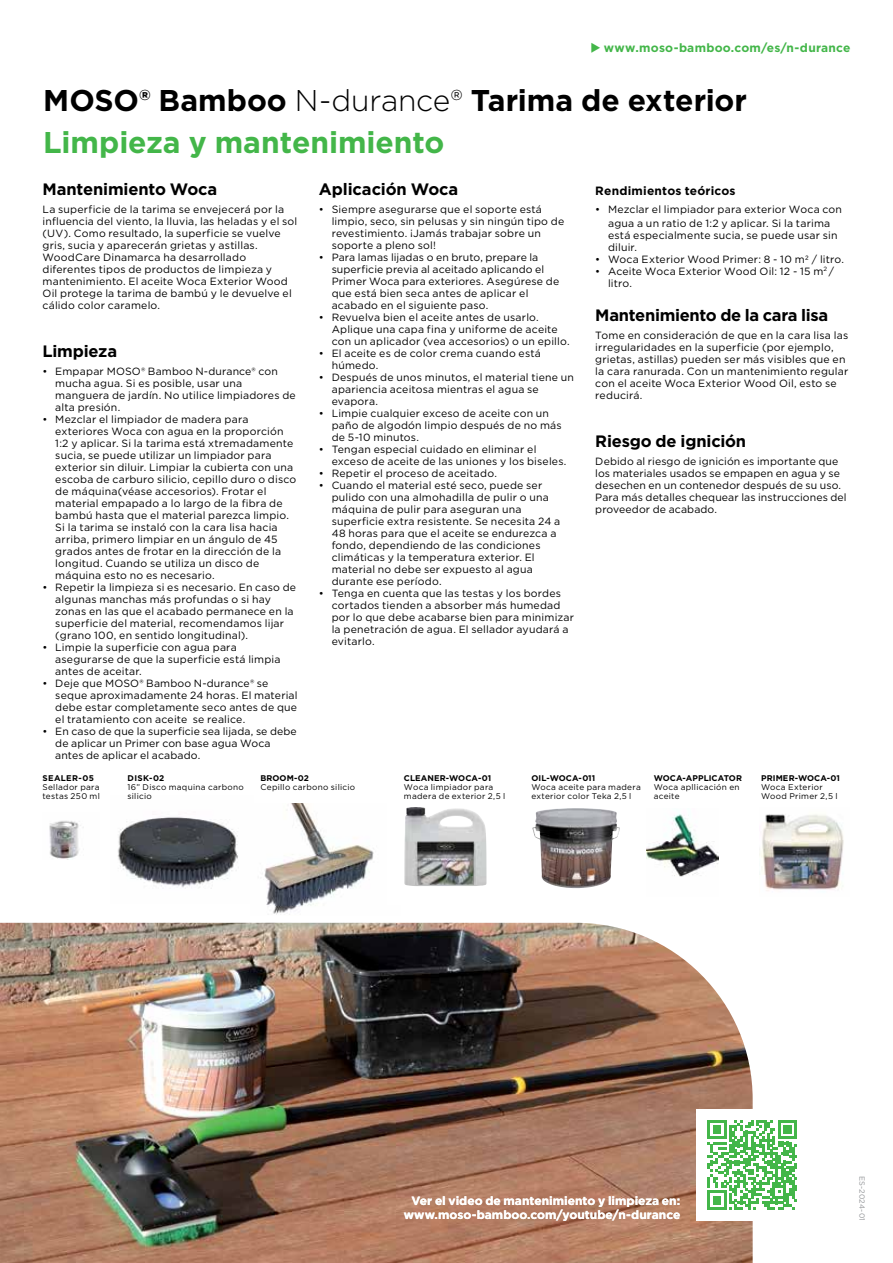
<style>
.page{position:relative;width:893px;height:1263px;background:#fff}
.page>*{position:absolute;margin:0;border:0;box-sizing:border-box;transform-origin:0 0}
.t1{font:700 30px/42px "Gotham";color:#000}
.t2{font:700 16.5px "Gotham";letter-spacing:-.015em;color:#000}
.t3{font:700 12px/14.2px "Gotham";color:#fff;text-align:right}
.t4{font:700 12px "Gotham";letter-spacing:.02em;color:#43b649}
.t5{font:700 12px "Gotham";letter-spacing:.015em;color:#000}
.t6{font:10.5px/12px "Gotham";letter-spacing:.02em;color:#000}
.t7{font:8.25px/9px "Gotham";letter-spacing:.035em;color:#000}
.t8{font:700 8.25px "Gotham";letter-spacing:.005em;color:#000}
.t9{font:700 8.25px "Gotham";letter-spacing:.04em;color:#000}
.t10{font:7.5px "Gotham";letter-spacing:.02em;color:#939598}
.s1{font-weight:300}
.s2{color:#43b649}
</style>
<div class="page">
<img style="left:264px;top:804px;width:110px;height:111px">
<img style="left:404px;top:807px;width:82px;height:79px">
<img style="left:49px;top:820px;width:35px;height:39px">
<img style="left:118px;top:817px;width:120px;height:72px">
<img style="left:532px;top:808px;width:88px;height:80px">
<img style="left:646px;top:814px;width:73px;height:63px">
<img style="left:759px;top:814px;width:85px;height:77px">
<img style="left:0;top:923px;width:753px;height:340px">
<div style="left:696px;top:1109px;width:112px;height:111px;background:#fff"></div>
<svg style="left:707px;top:1120px;width:90px;height:89px"></svg>
<p class="t4" style="left:590px;top:40px;width:261px">◆ www.moso-bamboo.com/es/n-durance</p>
<h1 class="t1" style="left:43px;top:79px;width:705px">MOSO® Bamboo <span class="s1">N-durance®</span> Tarima de exterior<br><span class="s2">Limpieza y mantenimiento</span></h1>
<h2 class="t2" style="left:43px;top:178px;width:176px">Mantenimiento Woca</h2>
<p class="t6" style="left:43px;top:203px;width:256px">La superficie de la tarima se envejecerá por la influencia del viento, la lluvia, las heladas y el sol (UV). Como resultado, la superficie se vuelve gris, sucia y aparecerán grietas y astillas.<br>WoodCare Dinamarca ha desarrollado diferentes tipos de productos de limpieza y mantenimiento. El aceite Woca Exterior Wood Oil protege la tarima de bambú y le devuelve el cálido color caramelo.</p>
<h2 class="t2" style="left:43px;top:340px;width:76px">Limpieza</h2>
<p class="t6" style="left:55px;top:365px;width:242px;text-indent:-13px">• Empapar MOSO® Bamboo N-durance® con mucha agua. Si es posible, usar una manguera de jardín. No utilice limpiadores de alta presión.</p>
<p class="t6" style="left:55px;top:413px;width:242px;text-indent:-13px">• Mezclar el limpiador de madera para exteriores Woca con agua en la proporción 1:2 y aplicar. Si la tarima está xtremadamente sucia, se puede utilizar un limpiador para exterior sin diluir. Limpiar la cubierta con una escoba de carburo silicio, cepillo duro o disco de máquina(véase accesorios). Frotar el material empapado a lo largo de la fibra de bambú hasta que el material parezca limpio.<br>Si la tarima se instaló con la cara lisa hacia arriba, primero limpiar en un ángulo de 45 grados antes de frotar en la dirección de la longitud. Cuando se utiliza un disco de máquina esto no es necesario.</p>
<p class="t6" style="left:55px;top:581px;width:242px;text-indent:-13px">• Repetir la limpieza si es necesario. En caso de algunas manchas más profundas o si hay zonas en las que el acabado permanece en la superficie del material, recomendamos lijar (grano 100, en sentido longitudinal).</p>
<p class="t6" style="left:55px;top:641px;width:227px;text-indent:-13px">• Limpie la superficie con agua para asegurarse de que la superficie está limpia antes de aceitar.</p>
<p class="t6" style="left:55px;top:677px;width:244px;text-indent:-13px">• Deje que MOSO® Bamboo N-durance® se seque aproximadamente 24 horas. El material debe estar completamente seco antes de que el tratamiento con aceite se realice.</p>
<p class="t6" style="left:55px;top:725px;width:243px;text-indent:-13px">• En caso de que la superficie sea lijada, se debe de aplicar un Primer con base agua Woca antes de aplicar el acabado.</p>
<h2 class="t2" style="left:319px;top:178px;width:141px">Aplicación Woca</h2>
<p class="t6" style="left:332px;top:203px;width:234px;text-indent:-13px">• Siempre asegurarse que el soporte está limpio, seco, sin pelusas y sin ningún tipo de revestimiento. ¡Jamás trabajar sobre un soporte a pleno sol!</p>
<p class="t6" style="left:332px;top:251px;width:229px;text-indent:-13px">• Para lamas lijadas o en bruto, prepare la superficie previa al aceitado aplicando el Primer Woca para exteriores. Asegúrese de que está bien seca antes de aplicar el acabado en el siguiente paso.</p>
<p class="t6" style="left:332px;top:311px;width:239px;text-indent:-13px">• Revuelva bien el aceite antes de usarlo.<br>Aplique una capa fina y uniforme de aceite con un aplicador (vea accesorios) o un epillo.</p>
<p class="t6" style="left:332px;top:347px;width:211px;text-indent:-13px">• El aceite es de color crema cuando está húmedo.</p>
<p class="t6" style="left:332px;top:371px;width:244px;text-indent:-13px">• Después de unos minutos, el material tiene un apariencia aceitosa mientras el agua se evapora.</p>
<p class="t6" style="left:332px;top:407px;width:232px;text-indent:-13px">• Limpie cualquier exceso de aceite con un paño de algodón limpio después de no más de 5-10 minutos.</p>
<p class="t6" style="left:332px;top:443px;width:236px;text-indent:-13px">• Tengan especial cuidado en eliminar el exceso de aceite de las uniones y los biseles.</p>
<p class="t6" style="left:319px;top:467px;width:180px">• Repetir el proceso de aceitado.</p>
<p class="t6" style="left:332px;top:479px;width:230px;text-indent:-13px">• Cuando el material esté seco, puede ser pulido con una almohadilla de pulir o una máquina de pulir para aseguran una superficie extra resistente. Se necesita 24 a 48 horas para que el aceite se endurezca a fondo, dependiendo de las condiciones climáticas y la temperatura exterior. El material no debe ser expuesto al agua durante ese período.</p>
<p class="t6" style="left:332px;top:587px;width:244px;text-indent:-13px">• Tenga en cuenta que las testas y los bordes cortados tienden a absorber más humedad por lo que debe acabarse bien para minimizar la penetración de agua. El sellador ayudará a evitarlo.</p>
<p class="t5" style="left:595px;top:183px;width:142px">Rendimientos teóricos</p>
<p class="t6" style="left:595px;top:202px;width:248px;line-height:13.5px;text-align:center">• Mezclar el limpiador para exterior Woca con agua a un ratio de 1:2 y aplicar. Si la tarima</p>
<p class="t6" style="left:608px;top:229px;width:231px">está especialmente sucia, se puede usar sin diluir.</p>
<p class="t6" style="left:595px;top:253px;width:250px">• Woca Exterior Wood Primer: 8 - 10 m2 / litro.</p>
<p class="t6" style="left:608px;top:265px;width:228px;text-indent:-13px">• Aceite Woca Exterior Wood Oil: 12 - 15 m<sup>2</sup> / litro.</p>
<h2 class="t2" style="left:595px;top:304px;width:234px">Mantenimiento de la cara lisa</h2>
<p class="t6" style="left:595px;top:329px;width:255px">Tome en consideración de que en la cara lisa las irregularidades en la superficie (por ejemplo, grietas, astillas) pueden ser más visibles que en la cara ranurada. Con un mantenimiento regular con el aceite Woca Exterior Wood Oil, esto se reducirá.</p>
<h2 class="t2" style="left:595px;top:430px;width:152px">Riesgo de ignición</h2>
<p class="t6" style="left:595px;top:455px;width:253px">Debido al riesgo de ignición es importante que los materiales usados se empapen en agua y se desechen en un contenedor después de su uso.<br>Para más detalles chequear las instrucciones del proveedor de acabado.</p>
<p class="t9" style="left:43px;top:772px;width:53px">SEALER-05</p>
<p class="t7" style="left:43px;top:782px;width:59px">Sellador para testas 250 ml</p>
<p class="t8" style="left:128px;top:772px;width:38px">DISK-02</p>
<p class="t7" style="left:128px;top:782px;width:118px">16” Disco maquina carbono silicio</p>
<p class="t8" style="left:260px;top:772px;width:50px">BROOM-02</p>
<p class="t7" style="left:260px;top:782px;width:96px">Cepillo carbono silicio</p>
<p class="t8" style="left:404px;top:772px;width:89px">CLEANER-WOCA-01</p>
<p class="t7" style="left:404px;top:782px;width:103px">Woca limpiador para madera de exterior 2,5 l</p>
<p class="t8" style="left:531px;top:772px;width:65px">OIL-WOCA-011</p>
<p class="t7" style="left:531px;top:782px;width:111px">Woca aceite para madera exterior color Teka 2,5 l</p>
<p class="t8" style="left:654px;top:772px;width:90px">WOCA-APPLICATOR</p>
<p class="t7" style="left:654px;top:782px;width:87px">Woca apllicación en aceite</p>
<p class="t8" style="left:761px;top:772px;width:80px">PRIMER-WOCA-01</p>
<p class="t7" style="left:761px;top:782px;width:78px">Woca Exterior<br>Wood Primer 2,5 l</p>
<p class="t3" style="left:404px;top:1193px;width:278px">Ver el video de mantenimiento y limpieza en: www.moso-bamboo.com/youtube/n-durance</p>
<p class="t10" style="left:867px;top:1176px;width:46px;rotate:90deg">ES-2024-01</p>
</div>
